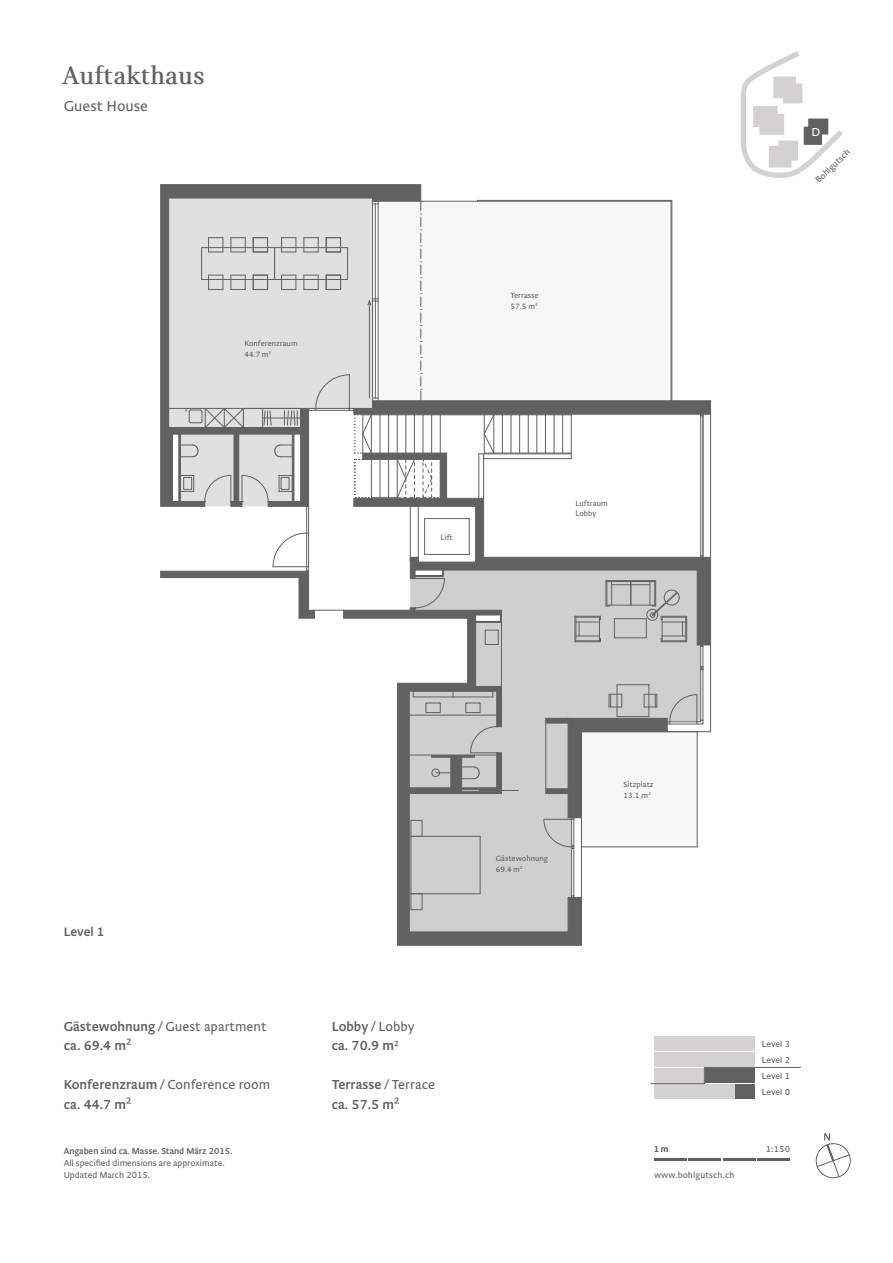
<style>
.page{position:relative;width:893px;height:1263px;background:#fff}
.page>*{position:absolute;margin:0;border:0;box-sizing:border-box;transform-origin:0 0}
.t1{font:700 27px "Catalog";letter-spacing:.01em;color:#606161}
.t2{font:300 15px "Brioni Sanst Std";color:#606161}
.t3{font:13.5px/19.5px "Brioni Sanst Std";color:#606161}
.t4{font:12.75px "Brioni Sanst Std";color:#606161}
.t5{font:300 12px "Brioni Sanst Std";color:#fff}
.t6{font:300 9px/15.9px "Brioni Sanst Std";letter-spacing:-.005em;color:#606161}
.t7{font:9px "Brioni Sanst Std";letter-spacing:-.005em;color:#606161}
.t8{font:300 7.8px/10.6px "Brioni Sanst Std";color:#606161}
.s1{font-weight:300}
</style>
<div class="page">
<svg style="left:741px;top:51px;width:102px;height:127px"></svg>
<svg style="left:815px;top:1133px;width:36px;height:46px"></svg>
<hr style="left:654px;top:1158px;width:33px;height:2px;background:#606161">
<hr style="left:688px;top:1158px;width:33px;height:2px;background:#606161">
<hr style="left:723px;top:1158px;width:33px;height:2px;background:#606161">
<hr style="left:757px;top:1158px;width:33px;height:2px;background:#606161">
<div style="left:654px;top:1036px;width:101px;height:15px;background:#d3d1d1"></div>
<div style="left:654px;top:1084px;width:101px;height:14px;background:#d3d1d1"></div>
<svg style="left:650px;top:1067px;width:151px;height:17px"></svg>
<div style="left:654px;top:1052px;width:101px;height:15px;background:#d3d1d1"></div>
<div style="left:705px;top:1068px;width:50px;height:14px;background:#606161"></div>
<div style="left:736px;top:1084px;width:19px;height:14px;background:#606161"></div>
<div style="left:582px;top:645px;width:118px;height:49px;background:#cfcfcf"></div>
<hr style="left:617px;top:684px;width:32px;height:1px;background:#606161">
<hr style="left:617px;top:685px;width:1px;height:31px;background:#606161">
<hr style="left:649px;top:685px;width:1px;height:31px;background:#606161">
<hr style="left:308px;top:507px;width:1px;height:64px;background:#606161">
<hr style="left:306px;top:507px;width:1px;height:64px;background:#606161">
<hr style="left:314px;top:610px;width:30px;height:1px;background:#606161">
<hr style="left:667px;top:731px;width:44px;height:1px;background:#606161">
<hr style="left:710px;top:645px;width:1px;height:87px;background:#606161">
<hr style="left:700px;top:670px;width:1px;height:50px;background:#606161">
<hr style="left:703px;top:670px;width:1px;height:50px;background:#606161">
<svg style="left:700px;top:645px;width:4px;height:25px"></svg>
<svg style="left:409px;top:507px;width:302px;height:138px"></svg>
<svg style="left:160px;top:533px;width:155px;height:85px"></svg>
<svg style="left:160px;top:184px;width:261px;height:323px;background:#858686"></svg>
<svg style="left:343px;top:607px;width:239px;height:338px"></svg>
<svg style="left:180px;top:200px;width:531px;height:307px"></svg>
<svg style="left:544px;top:694px;width:160px;height:155px"></svg>
<hr style="left:479px;top:790px;width:40px;height:1px;background:#606161">
<h1 class="t1" style="left:62px;top:60px;width:144px">Auftakthaus</h1>
<p class="t2" style="left:64px;top:96px;width:86px">Guest House</p>
<p class="t8" style="left:244px;top:338px;width:55px">Konferenzraum<br>44.7 m<sup>2</sup></p>
<p class="t8" style="left:510px;top:290px;width:30px">Terrasse<br>57.5 m<sup>2</sup></p>
<p class="t8" style="left:441px;top:531px;width:14px">Lift</p>
<p class="t8" style="left:575px;top:497px;width:34px">Luftraum<br>Lobby</p>
<p class="t5" style="left:812px;top:124px;width:10px">D</p>
<p class="t6" style="left:811px;top:175px;width:46px;rotate:-44deg">Bohlgutsch</p>
<p class="t4" style="left:64px;top:922px;width:42px">Level 1</p>
<p class="t3" style="left:64px;top:1016px;width:204px">Gästewohnung / <span class="s1">Guest apartment </span>ca. 69.4 m²</p>
<p class="t3" style="left:64px;top:1074px;width:208px">Konferenzraum / <span class="s1">Conference room </span>ca. 44.7 m²</p>
<p class="t7" style="left:64px;top:1144px;width:170px">Angaben sind ca. Masse. Stand März 2015.</p>
<p class="t6" style="left:64px;top:1156px;width:162px;line-height:12px">All specified dimensions are approximate.<br>Updated March 2015.</p>
<p class="t3" style="left:332px;top:1016px;width:85px">Lobby / <span class="s1">Lobby </span>ca. 70.9 m<sup>2</sup></p>
<p class="t3" style="left:332px;top:1074px;width:105px">Terrasse / <span class="s1">Terrace </span>ca. 57.5 m²</p>
<p class="t8" style="left:496px;top:853px;width:54px">Gästewohnung<br>69.4 m<sup>2</sup></p>
<p class="t8" style="left:623px;top:778px;width:32px">Sitzplatz<br>13.1 m<sup>2</sup></p>
<p class="t6" style="left:762px;top:1036px;width:30px;text-align:justify">Level 3<br>Level 2<br>Level 1<br>Level 0</p>
<p class="t6" style="left:654px;top:1140px;width:16px">1 m</p>
<p class="t6" style="left:766px;top:1140px;width:26px">1:150</p>
<p class="t6" style="left:654px;top:1166px;width:82px">www.bohlgutsch.ch</p>
</div>
